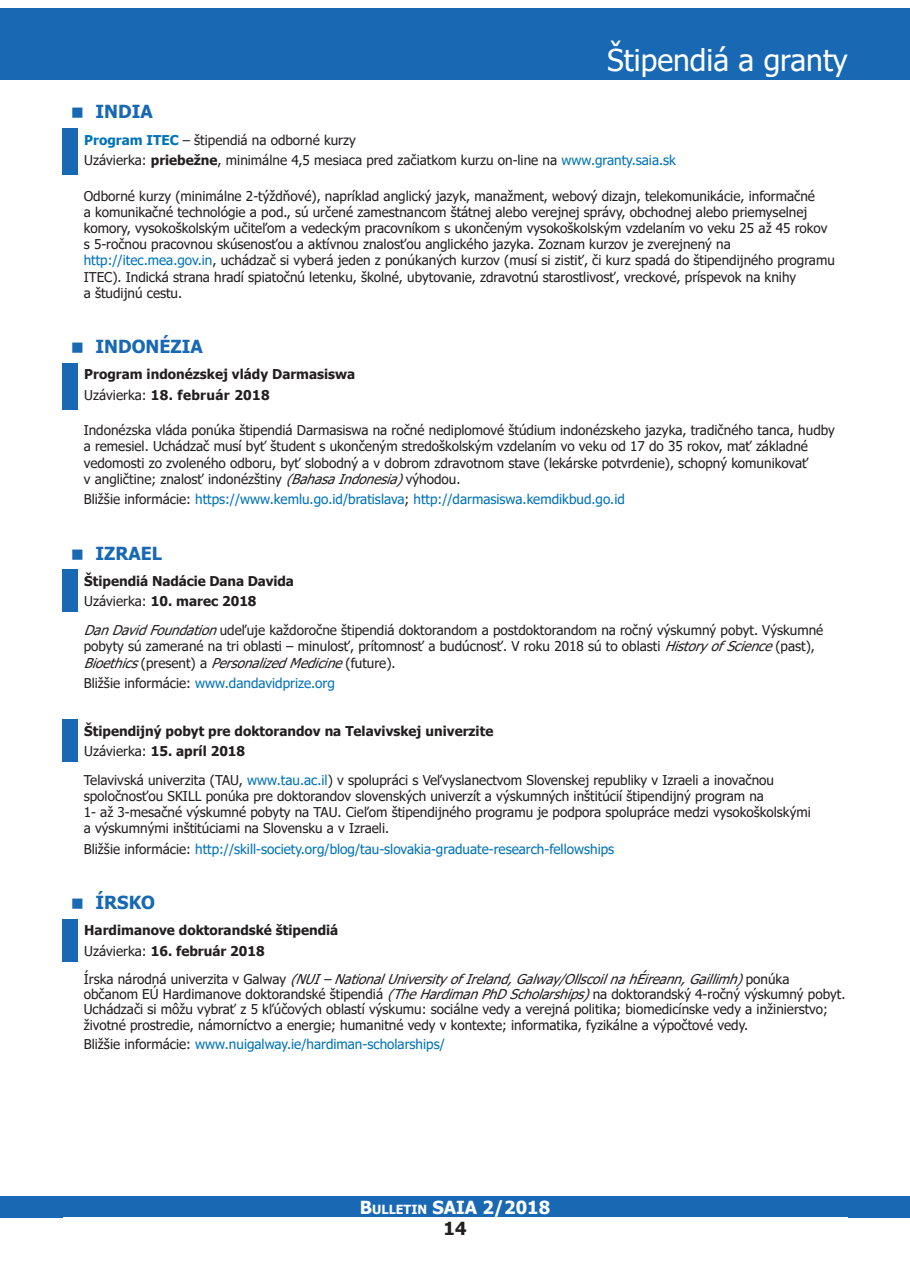
<style>
.page{position:relative;width:910px;height:1280px;background:#fff}
.page>*{position:absolute;margin:0;border:0;box-sizing:border-box;transform-origin:0 0}
.t1{font:30px "Tahoma";color:#fff}
.t2{font:700 18px "Tahoma";color:#1868b3}
.t3{font:700 18px "Tahoma";color:#fdfdfd}
.t4{font:700 18px "Tahoma";color:#231f20}
.t5{font:13.5px/16.2px "Tahoma";color:#231f20}
.t6{font:13.5px "Tahoma";color:#0072b8}
.t7{font:700 13.5px/20.4px "Tahoma";color:#231f20}
.s1{font-weight:700;color:#0072b8}
.s2{font-weight:700}
.s3{color:#0072b8}
.s4{font-weight:400}
.s5{font-style:italic}
.s6{color:#231f20}
.s7{font-size:12.6px}
.s8{color:#fff}
</style>
<div class="page">
<div style="left:0;top:1196px;width:910px;height:21px;background:#1868b3"></div>
<div style="left:0;top:9px;width:910px;height:71px;background:#1868b3"></div>
<div style="left:63px;top:128px;width:15px;height:47px;background:#1868b3"></div>
<div style="left:63px;top:363px;width:15px;height:47px;background:#1868b3"></div>
<div style="left:63px;top:569px;width:15px;height:43px;background:#1868b3"></div>
<div style="left:63px;top:719px;width:15px;height:43px;background:#1868b3"></div>
<div style="left:63px;top:919px;width:15px;height:43px;background:#1868b3"></div>
<p class="t1" style="left:607px;top:40px;width:242px">Štipendiá a granty</p>
<p class="t2" style="left:96px;top:99px;width:59px">INDIA</p>
<p class="t5" style="left:84px;top:130px;width:593px;line-height:20.4px"><span class="s1">Program ITEC</span> – štipendiá na odborné kurzy<br>Uzávierka: <span class="s2">priebežne</span>, minimálne 4,5 mesiaca pred začiatkom kurzu on-line na <span class="s3">www.granty.saia.sk</span></p>
<p class="t5" style="left:84px;top:188px;width:753px">Odborné kurzy (minimálne 2-týždňové), napríklad anglický jazyk, manažment, webový dizajn, telekomunikácie, informačné<br>a komunikačné technológie a pod., sú určené zamestnancom štátnej alebo verejnej správy, obchodnej alebo priemyselnej komory, vysokoškolským učiteľom a vedeckým pracovníkom s ukončeným vysokoškolským vzdelaním vo veku 25 až 45 rokov s 5-ročnou pracovnou skúsenosťou a aktívnou znalosťou anglického jazyka. Zoznam kurzov je zverejnený na <span class="s3">http://itec.mea.gov.in</span>, uchádzač si vyberá jeden z ponúkaných kurzov (musí si zistiť, či kurz spadá do štipendijného programu ITEC). Indická strana hradí spiatočnú letenku, školné, ubytovanie, zdravotnú starostlivosť, vreckové, príspevok na knihy<br>a študijnú cestu.</p>
<p class="t2" style="left:96px;top:334px;width:109px">INDONÉZIA</p>
<p class="t7" style="left:84px;top:365px;width:273px">Program indonézskej vlády Darmasiswa<br><span class="s4">Uzávierka:</span> 18. február 2018</p>
<p class="t5" style="left:84px;top:423px;width:753px">Indonézska vláda ponúka štipendiá Darmasiswa na ročné nediplomové štúdium indonézskeho jazyka, tradičného tanca, hudby a remesiel. Uchádzač musí byť študent s ukončeným stredoškolským vzdelaním vo veku od 17 do 35 rokov, mať základné vedomosti zo zvoleného odboru, byť slobodný a v dobrom zdravotnom stave (lekárske potvrdenie), schopný komunikovať<br>v angličtine; znalosť indonézštiny <span class="s5">(BahasaIndonesia)</span>výhodou.</p>
<p class="t6" style="left:84px;top:490px;width:543px"><span class="s6">Bližšie informácie:</span> https://www.kemlu.go.id/bratislava<span class="s6">;</span> http://darmasiswa.kemdikbud.go.id</p>
<p class="t2" style="left:96px;top:541px;width:68px">IZRAEL</p>
<p class="t7" style="left:84px;top:571px;width:211px">Štipendiá Nadácie Dana Davida<br><span class="s4">Uzávierka:</span> 10. marec 2018</p>
<p class="t5" style="left:84px;top:623px;width:741px"><span class="s5">DanDavidFoundation</span>udeľuje každoročne štipendiá doktorandom a postdoktorandom na ročný výskumný pobyt. Výskumné pobyty sú zamerané na tri oblasti – minulosť, prítomnosť a budúcnosť. V roku 2018 sú to oblasti <span class="s5">HistoryofScience</span>(past),<br><span class="s5">Bioethics</span>( p r e s e n t ) a <span class="s5">PersonalizedMedicine</span> ( f u t u r e ) .</p>
<p class="t6" style="left:84px;top:674px;width:253px"><span class="s6">Bližšie informácie:</span> www.dandavidprize.org</p>
<p class="t7" style="left:84px;top:721px;width:411px">Štipendijný pobyt pre doktorandov na Telavivskej univerzite<br><span class="s4">Uzávierka:</span> 15. apríl 2018</p>
<p class="t5" style="left:84px;top:772px;width:729px">Telavivská univerzita (TAU, <span class="s3">www.tau.ac.il</span>) v spolupráci s Veľvyslanectvom Slovenskej republiky v Izraeli a inovačnou spoločnosťou SKILL ponúka pre doktorandov slovenských univerzít a výskumných inštitúcií štipendijný program na<br>1- až 3-mesačné výskumné pobyty na TAU. Cieľom štipendijného programu je podpora spolupráce medzi vysokoškolskými a výskumnými inštitúciami na Slovensku a v Izraeli.</p>
<p class="t6" style="left:84px;top:840px;width:532px"><span class="s6">Bližšie informácie:</span> http://skill-society.org/blog/tau-slovakia-graduate-research-fellowships</p>
<p class="t2" style="left:96px;top:890px;width:61px">ÍRSKO</p>
<p class="t7" style="left:84px;top:921px;width:256px">Hardimanove doktorandské štipendiá<br><span class="s4">Uzávierka:</span> 16. február 2018</p>
<p class="t5" style="left:84px;top:972px;width:763px;line-height:15.3px">Í r s k a n á r o d n á u n i v e r z i t a v G a l w a y <span class="s5">(NUI–NationalUniversityofIreland,Galway/OllscoilnahÉireann,Gaillimh)</span>p o n ú k a občanom EÚ Hardimanove doktorandské štipendiá <span class="s5">(TheHardimanPhDScholarships)</span>na doktorandský 4-ročný výskumný pobyt.<br>Uchádzači si môžu vybrať z 5 kľúčových oblastí výskumu: sociálne vedy a verejná politika; biomedicínske vedy a inžinierstvo; životné prostredie, námorníctvo a energie; humanitné vedy v kontexte; informatika, fyzikálne a výpočtové vedy.</p>
<p class="t6" style="left:84px;top:1035px;width:363px"><span class="s6">Bližšie informácie:</span> www.nuigalway.ie/hardiman-scholarships/</p>
<p class="t3" style="left:360px;top:1194px;width:192px">B<span class="s7">ULLETIN</span> SAIA <span class="s8">2</span>/2018</p>
<p class="t4" style="left:443px;top:1215px;width:24px">14</p>
</div>
